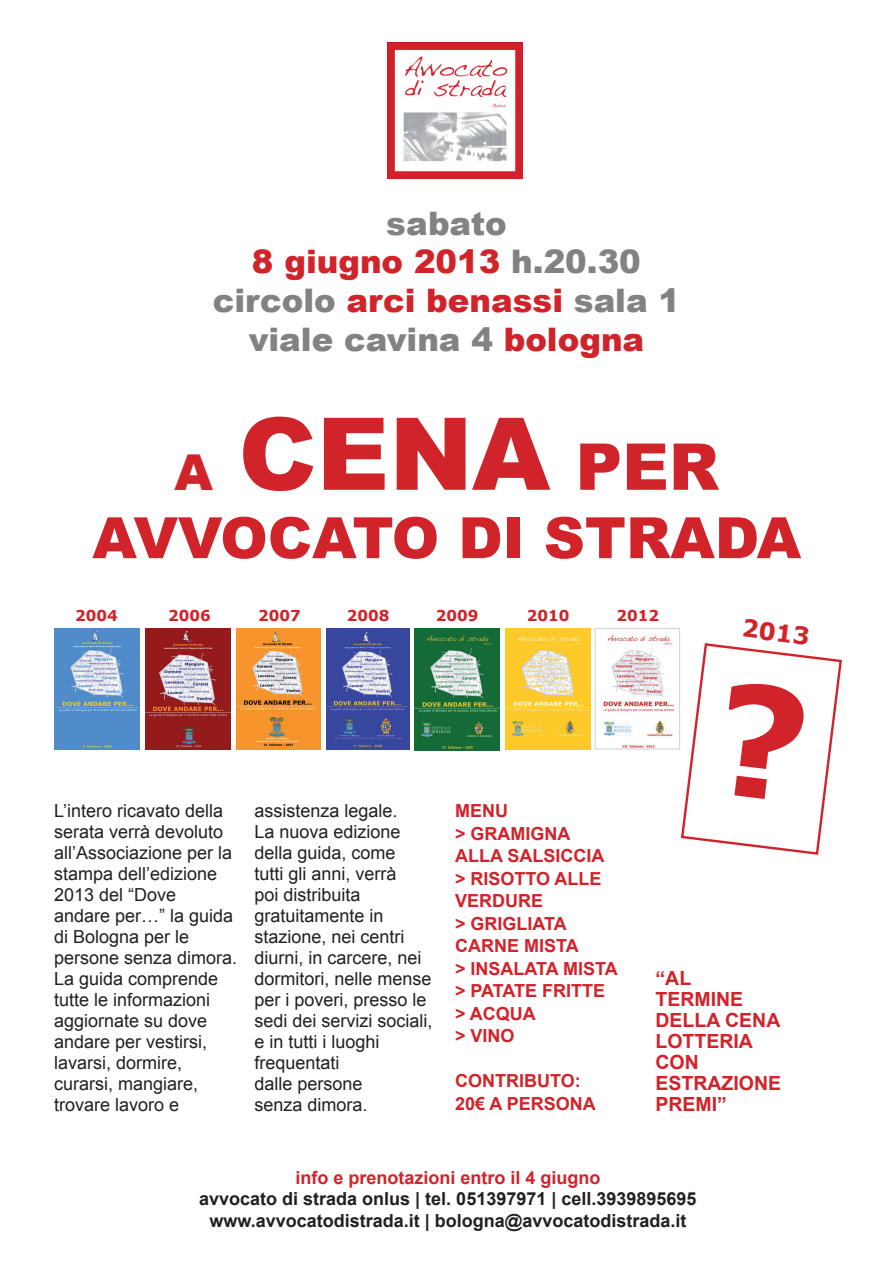
<style>
.page{position:relative;width:893px;height:1263px;background:#fff}
.page>*{position:absolute;margin:0;border:0;box-sizing:border-box;transform-origin:0 0}
.t1{font:900 100.5px "Arial";color:#d1232a}
.t2{font:900 57px "Arial";color:#d1232a}
.t3{font:900 32.4px/38.8px "Arial";color:#808285;text-align:center}
.t4{font:700 24px "Verdana";color:#d1232a}
.t5{font:700 19.5px/21px "Arial";color:#d1232a}
.t6{font:18px/21px "Arial";color:#231f20}
.t7{font:700 18px/22.5px "Arial";color:#d1232a}
.t8{font:700 18px/21.6px "Arial";color:#231f20;text-align:center}
.t9{font:700 15px "Verdana";color:#d1232a}
.s1{color:#d1232a}
.s2{font-size:49.5px}
.s3{font-size:64.5px}
</style>
<div class="page">
<img style="left:54px;top:628px;width:85px;height:122px">
<img style="left:146px;top:628px;width:85px;height:122px">
<img style="left:236px;top:628px;width:84px;height:122px">
<img style="left:326px;top:629px;width:84px;height:121px">
<img style="left:415px;top:629px;width:85px;height:121px">
<img style="left:506px;top:628px;width:84px;height:122px">
<img style="left:603px;top:635px;width:71px;height:112px">
<div style="left:595px;top:628px;width:85px;height:121px;border:1px solid #d1d2d4"></div>
<img style="left:387px;top:42px;width:136px;height:136px">
<svg style="left:681px;top:643px;width:161px;height:212px"></svg>
<h3 class="t3" style="left:213px;top:203px;width:469px">sabato<br><span class="s1">8 giugno 2013</span> h.20.30 circolo <span class="s1">arci benassi</span> sala 1 viale cavina 4 <span class="s1">bologna</span></h3>
<h1 class="t1" style="left:174px;top:381px;width:546px"><span class="s2">A</span> CENA <span class="s3">PER</span></h1>
<h2 class="t2" style="left:92px;top:496px;width:710px">AVVOCATO DI STRADA</h2>
<p class="t9" style="left:75px;top:605px;width:44px">2004</p>
<p class="t9" style="left:168px;top:605px;width:44px">2006</p>
<p class="t9" style="left:258px;top:605px;width:44px">2007</p>
<p class="t9" style="left:347px;top:605px;width:44px">2008</p>
<p class="t9" style="left:436px;top:605px;width:44px">2009</p>
<p class="t9" style="left:527px;top:605px;width:44px">2010</p>
<p class="t9" style="left:616px;top:605px;width:44px">2012</p>
<h3 class="t4" style="left:744px;top:612px;width:70px;rotate:7deg">2013</h3>
<p class="t6" style="left:54px;top:800px;width:185px">L’intero ricavato della serata verrà devoluto all’Associazione per la stampa dell’edizione<br>2013 del “Dove<br>andare per…” la guida di Bologna per le persone senza dimora.<br>La guida comprende tutte le informazioni aggiornate su dove andare per vestirsi, lavarsi, dormire, curarsi, mangiare, trovare lavoro e</p>
<p class="t6" style="left:254px;top:800px;width:180px">assistenza legale.<br>La nuova edizione della guida, come<br>tutti gli anni, verrà<br>poi distribuita gratuitamente in stazione, nei centri diurni, in carcere, nei dormitori, nelle mense per i poveri, presso le sedi dei servizi sociali, e in tutti i luoghi frequentati<br>dalle persone<br>senza dimora.</p>
<p class="t7" style="left:455px;top:800px;width:164px">MENU<br>&gt; GRAMIGNA<br>ALLA SALSICCIA &gt; RISOTTO ALLE<br>VERDURE<br>&gt; GRIGLIATA<br>CARNE MISTA<br>&gt; INSALATA MISTA &gt; PATATE FRITTE &gt; ACQUA<br>&gt; VINO</p>
<p class="t7" style="left:455px;top:1070px;width:142px">CONTRIBUTO:<br>20€ A PERSONA</p>
<p class="t5" style="left:655px;top:968px;width:127px">“AL<br>TERMINE<br>DELLA CENA<br>LOTTERIA<br>CON<br>ESTRAZIONE<br>PREMI”</p>
<p class="t7" style="left:295px;top:1167px;width:307px">info e prenotazioni entro il 4 giugno</p>
<p class="t8" style="left:199px;top:1189px;width:499px">avvocato di strada onlus | tel. 051397971 | cell.3939895695 www.avvocatodistrada.it | bologna@avvocatodistrada.it</p>
</div>
